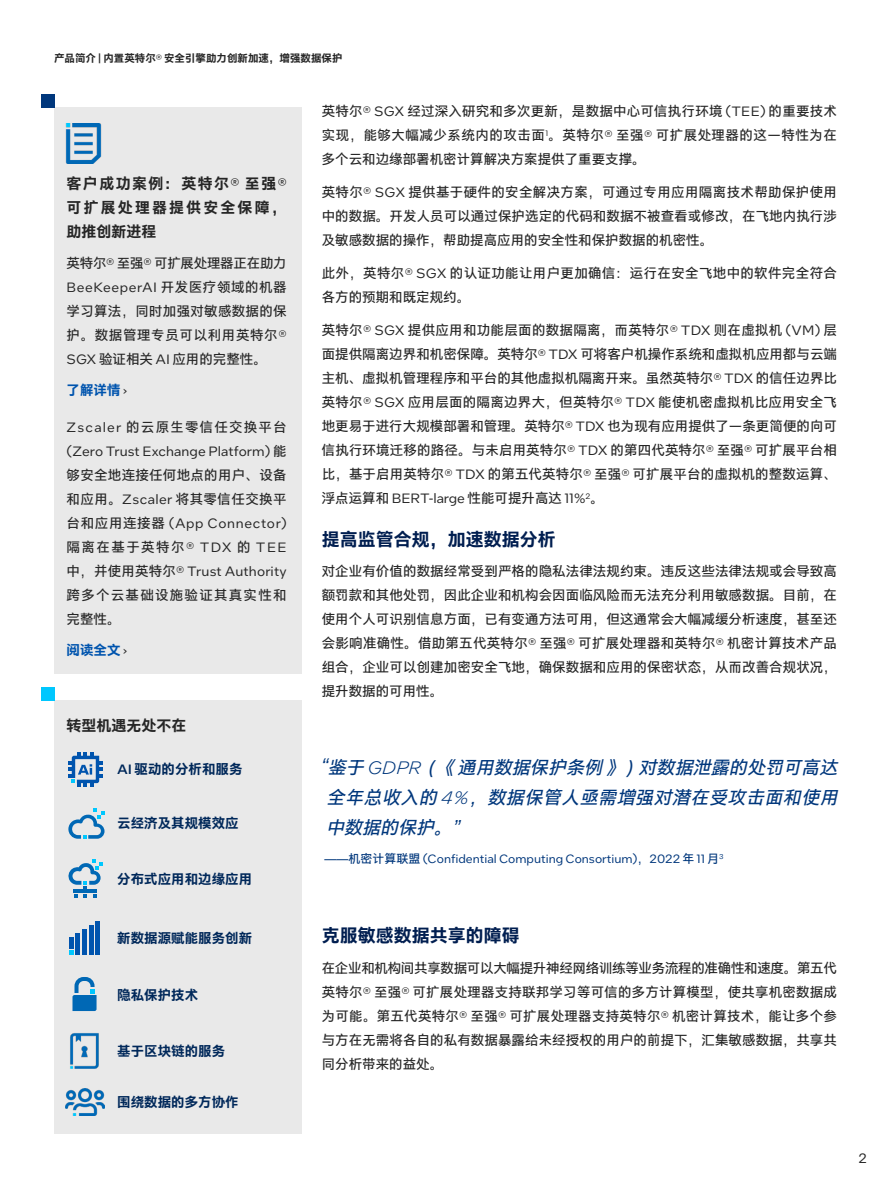
<style>
.page{position:relative;width:891px;height:1188px;background:#fff}
.page>*{position:absolute;margin:0;border:0;box-sizing:border-box;transform-origin:0 0}
.Pulled_Quote{font:italic 18px/30px "Intel Clear Hans";color:#00377c;text-align:justify}
.t1{font:700 18px "Intel Clear Hans";color:#001e50}
.Graphic_S1{font:700 15px/24px "Intel Clear Hans";letter-spacing:.095em;color:#262626;text-align:justify}
.Graphic_S1-2{font:700 15px "Intel Clear Hans";color:#262626}
.Body{font:13.5px/24px "Intel Clear Hans";letter-spacing:.005em;color:#262626;text-align:justify}
.t2{font:700 13.5px "Intel Clear Hans";color:#00285a}
.Body-2{font:13.5px/24px "Intel Clear Hans";letter-spacing:.025em;color:#262626}
.Body-3{font:700 13.5px "Intel Clear Hans";color:#0054ae}
.t3{font:13.5px "Intel One Text";color:#262626}
.Pulled_Quote_Attribution{font:12px "Intel One Text";color:#00377c}
.Eyebrow{font:700 10.5px "Intel Clear Hans";color:#262626}
.s1{font-family:"Intel One Text";font-weight:500}
.s2{font-family:"Intel One Text"}
.s3{font-family:"Intel One Text";font-weight:400;color:#262626}
.s4{font-family:"Intel One Text";font-weight:300}
.s5{font-family:"Intel Clear Hans"}
</style>
<div class="page">
<div style="left:54px;top:107px;width:248px;height:567px;background:#e9e9e9"></div>
<div style="left:54px;top:700px;width:248px;height:434px;background:#e9e9e9"></div>
<img style="left:65px;top:123px;width:37px;height:41px">
<div style="left:41px;top:94px;width:13px;height:13px;background:#00377c"></div>
<div style="left:41px;top:687px;width:13px;height:13px;background:#00c7fe"></div>
<svg style="left:68px;top:752px;width:35px;height:35px"></svg>
<img style="left:70px;top:1033px;width:29px;height:36px">
<svg style="left:68px;top:860px;width:34px;height:38px"></svg>
<svg style="left:68px;top:808px;width:37px;height:31px"></svg>
<svg style="left:69px;top:950px;width:4px;height:4px"></svg>
<hr style="left:69px;top:937px;width:4px;height:12px;background:#0054ae">
<hr style="left:76px;top:933px;width:4px;height:21px;background:#0054ae">
<hr style="left:82px;top:929px;width:4px;height:25px;background:#0054ae">
<hr style="left:89px;top:925px;width:4px;height:29px;background:#0054ae">
<hr style="left:96px;top:921px;width:4px;height:33px;background:#0054ae">
<svg style="left:73px;top:977px;width:24px;height:34px"></svg>
<img style="left:65px;top:1088px;width:39px;height:27px">
<p class="Eyebrow" style="left:54px;top:52px;width:290px">产品简介 <span class="s1">|</span> 内置英特尔<span class="s1">®</span> 安全引擎助力创新加速，增强数据保护</p>
<p class="Graphic_S1" style="left:67px;top:172px;width:222px">客户成功案例：英特尔<span class="s1">®</span> 至强<span class="s1">®</span>可扩展处理器提供安全保障，助推创新进程</p>
<p class="Body" style="left:67px;top:251px;width:222px">英特尔<span class="s2">®</span> 至强<span class="s2">®</span> 可扩展处理器正在助力<span class="s2">BeeKeeperAI</span> 开发医疗领域的机器学习算法，同时加强对敏感数据的保护。数据管理专员可以利用英特尔<span class="s2">® SGX</span> 验证相关 <span class="s2">AI</span> 应用的完整性。</p>
<p class="Body-3" style="left:67px;top:382px;width:62px">了解详情 <span class="s3">›</span></p>
<p class="Body" style="left:67px;top:416px;width:222px"><span class="s2">Zscaler</span> 的云原生零信任交换平台<span class="s2">(Zero Trust Exchange Platform)</span> 能够安全地连接任何地点的用户、设备和应用。<span class="s2">Zscaler</span> 将其零信任交换平台和应用连接器 <span class="s2">(App Connector)</span>隔离在基于英特尔<span class="s2">® TDX</span> 的 <span class="s2">TEE</span>中，并使用英特尔<span class="s2">® Trust Authority</span>跨多个云基础设施验证其真实性和完整性。</p>
<p class="Body-3" style="left:67px;top:642px;width:62px">阅读全文 <span class="s3">›</span></p>
<p class="Graphic_S1-2" style="left:67px;top:717px;width:121px">转型机遇无处不在</p>
<p class="t2" style="left:117px;top:761px;width:127px"><span class="s1">AI</span> 驱动的分析和服务</p>
<p class="t2" style="left:117px;top:815px;width:123px">云经济及其规模效应</p>
<p class="t2" style="left:117px;top:871px;width:136px">分布式应用和边缘应用</p>
<p class="t2" style="left:117px;top:930px;width:136px">新数据源赋能服务创新</p>
<p class="t2" style="left:117px;top:987px;width:82px">隐私保护技术</p>
<p class="t2" style="left:117px;top:1043px;width:109px">基于区块链的服务</p>
<p class="t2" style="left:117px;top:1094px;width:123px">围绕数据的多方协作</p>
<p class="Body" style="left:322px;top:100px;width:517px">英特尔<span class="s2">® SGX</span> 经过深入研究和多次更新，是数据中心可信执行环境 <span class="s2">(TEE)</span> 的重要技术实现，能够大幅减少系统内的攻击面<sup>1</sup>。英特尔<span class="s2">®</span> 至强<span class="s2">®</span> 可扩展处理器的这一特性为在多个云和边缘部署机密计算解决方案提供了重要支撑。</p>
<p class="Body" style="left:322px;top:181px;width:517px">英特尔<span class="s2">® SGX</span> 提供基于硬件的安全解决方案，可通过专用应用隔离技术帮助保护使用中的数据。开发人员可以通过保护选定的代码和数据不被查看或修改，在飞地内执行涉及敏感数据的操作，帮助提高应用的安全性和保护数据的机密性。</p>
<p class="Body-2" style="left:322px;top:261px;width:517px">此外，英特尔<span class="s2">® SGX</span> 的认证功能让用户更加确信：运行在安全飞地中的软件完全符合各方的预期和既定规约。</p>
<p class="Body" style="left:322px;top:318px;width:517px">英特尔<span class="s2">® SGX</span> 提供应用和功能层面的数据隔离，而英特尔<span class="s2">® TDX</span> 则在虚拟机 <span class="s2">(VM)</span> 层面提供隔离边界和机密保障。英特尔<span class="s2">® TDX</span> 可将客户机操作系统和虚拟机应用都与云端主机、虚拟机管理程序和平台的其他虚拟机隔离开来。虽然英特尔<span class="s2">® TDX</span> 的信任边界比英特尔<span class="s2">® SGX</span> 应用层面的隔离边界大，但英特尔<span class="s2">® TDX</span> 能使机密虚拟机比应用安全飞地更易于进行大规模部署和管理。英特尔<span class="s2">® TDX</span> 也为现有应用提供了一条更简便的向可信执行环境迁移的路径。与未启用英特尔<span class="s2">® TDX</span> 的第四代英特尔<span class="s2">®</span> 至强<span class="s2">®</span> 可扩展平台相比，基于启用英特尔<span class="s2">® TDX</span> 的第五代英特尔<span class="s2">®</span> 至强<span class="s2">®</span> 可扩展平台的虚拟机的整数运算、浮点运算和 <span class="s2">BERT-large</span> 性能可提升高达 <span class="s2">11%</span><sup>2</sup>。</p>
<h2 class="t1" style="left:322px;top:528px;width:235px">提高监管合规，加速数据分析</h2>
<p class="Body" style="left:322px;top:560px;width:517px">对企业有价值的数据经常受到严格的隐私法律法规约束。违反这些法律法规或会导致高额罚款和其他处罚，因此企业和机构会因面临风险而无法充分利用敏感数据。目前，在使用个人可识别信息方面，已有变通方法可用，但这通常会大幅减缓分析速度，甚至还会影响准确性。借助第五代英特尔<span class="s2">®</span> 至强<span class="s2">®</span> 可扩展处理器和英特尔<span class="s2">®</span> 机密计算技术产品组合，企业可以创建加密安全飞地，确保数据和应用的保密状态，从而改善合规状况，提升数据的可用性。</p>
<p class="Pulled_Quote" style="left:326px;top:753px;width:518px;text-indent:-6px">“鉴于 <span class="s4">G D P R</span> （《通用数据保护条例》）对数据泄露的处罚可高达全年总收入的 <span class="s4">4 %</span> ，数据保管人亟需增强对潜在受攻击面和使用中数据的保护。”</p>
<p class="Pulled_Quote_Attribution" style="left:325px;top:851px;width:401px"><span class="s5">——机密计算联盟</span> (Confidential Computing Consortium)<span class="s5">，</span>2022 <span class="s5">年</span> 11 <span class="s5">月</span><sup>3</sup></p>
<h2 class="t1" style="left:322px;top:925px;width:199px">克服敏感数据共享的障碍</h2>
<p class="Body" style="left:322px;top:956px;width:517px">在企业和机构间共享数据可以大幅提升神经网络训练等业务流程的准确性和速度。第五代英特尔<span class="s2">®</span> 至强<span class="s2">®</span> 可扩展处理器支持联邦学习等可信的多方计算模型，使共享机密数据成为可能。第五代英特尔<span class="s2">®</span> 至强<span class="s2">®</span> 可扩展处理器支持英特尔<span class="s2">®</span> 机密计算技术，能让多个参与方在无需将各自的私有数据暴露给未经授权的用户的前提下，汇集敏感数据，共享共同分析带来的益处。</p>
<p class="t3" style="left:858px;top:1149px;width:10px">2</p>
</div>
